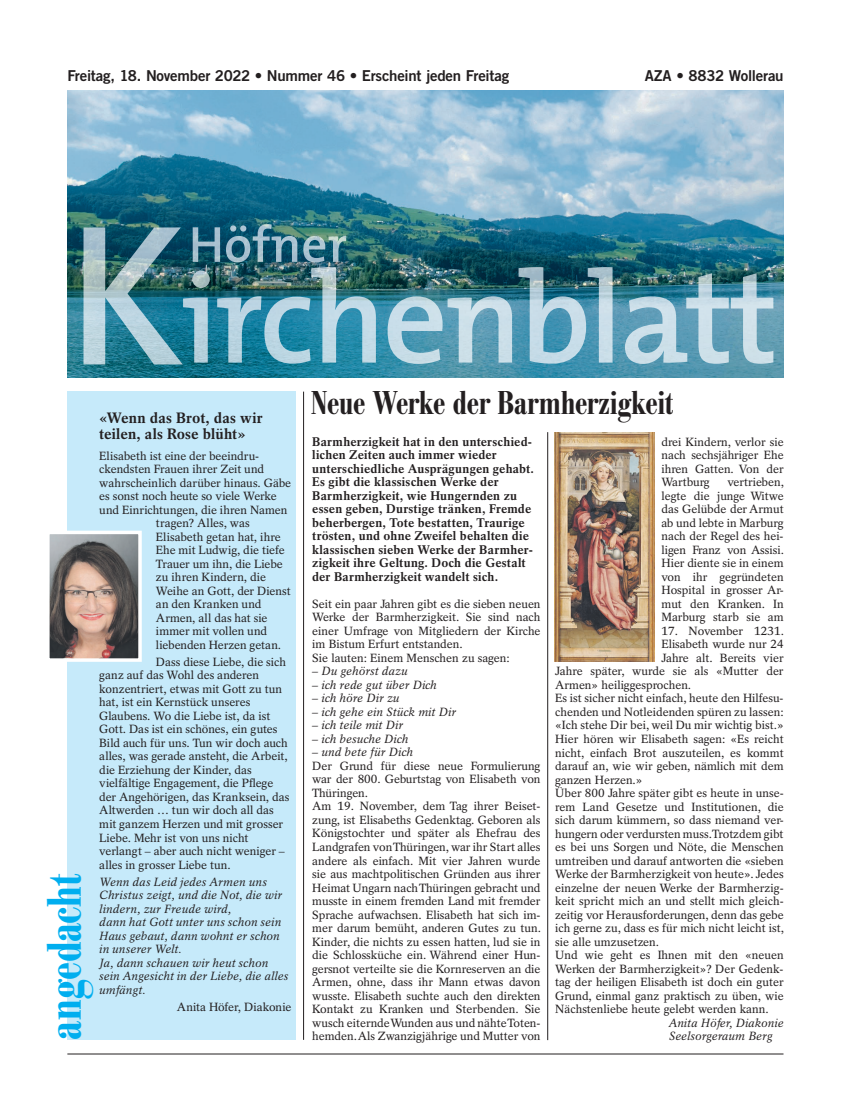
<style>
.page{position:relative;width:851px;height:1117px;background:#fff}
.page>*{position:absolute;margin:0;border:0;box-sizing:border-box;transform-origin:0 0}
.t1{font:500 condensed 47.5px "Bodoni BE";letter-spacing:-.005em;color:#00aeef}
.t2{font:500 condensed 32.5px "Bodoni BE";color:#231f20}
.t3{font:15px "Trade Gothic Bold Two";letter-spacing:-.015em;color:#231f20}
.t4{font:700 15px/16.2px "Rotation";letter-spacing:.005em;color:#231f20}
.t5{font:700 12.5px/13.5px "Rotation";letter-spacing:.015em;color:#231f20}
.t6{font:11.88px/13.5px "Rotation";color:#231f20}
.t7{font:italic 11.88px/13.5px "Rotation";color:#231f20}
</style>
<div class="page">
<div style="left:67px;top:390px;width:229px;height:649px;background:#c6eafa"></div>
<hr style="left:303px;top:391px;width:1px;height:648px;background:#231f20">
<hr style="left:67px;top:1053px;width:716px;height:1px;background:#231f20">
<img style="left:68px;top:90px;width:715px;height:287px">
<img style="left:83px;top:227px;width:100px;height:137px">
<img style="left:183px;top:267px;width:590px;height:97px">
<img style="left:193px;top:224px;width:153px;height:38px">
<img style="left:50px;top:534px;width:88px;height:123px">
<div style="left:46px;top:530px;width:96px;height:131px;border:3px solid #fff"></div>
<hr style="left:547px;top:432px;width:1px;height:607px;background:#231f20">
<img style="left:554px;top:432px;width:100px;height:229px">
<p class="t3" style="left:67px;top:66px;width:443px">Freitag, 18. November 2022 • Nummer 46 • Erscheint jeden Freitag</p>
<p class="t3" style="left:644px;top:66px;width:140px">AZA • 8832 Wollerau</p>
<p class="t4" style="left:99px;top:409px;width:165px">«Wenn das Brot, das wir teilen, als Rose blüht»</p>
<p class="t6" style="left:99px;top:448px;width:161px">Elisabeth ist eine der beeindru-</p>
<p class="t6" style="left:99px;top:462px;width:166px">ckendsten Frauen ihrer Zeit und</p>
<p class="t6" style="left:99px;top:475px;width:193px">wahrscheinlich darüber hinaus. Gäbe</p>
<p class="t6" style="left:99px;top:489px;width:179px">es sonst noch heute so viele Werke</p>
<p class="t6" style="left:99px;top:502px;width:189px">und Einrichtungen, die ihren Namen</p>
<p class="t6" style="left:156px;top:516px;width:95px">tragen? Alles, was</p>
<p class="t6" style="left:156px;top:530px;width:126px">Elisabeth getan hat, ihre</p>
<p class="t6" style="left:156px;top:543px;width:130px">Ehe mit Ludwig, die tiefe</p>
<p class="t6" style="left:156px;top:557px;width:128px">Trauer um ihn, die Liebe</p>
<p class="t6" style="left:156px;top:570px;width:111px">zu ihren Kindern, die</p>
<p class="t6" style="left:156px;top:584px;width:136px">Weihe an Gott, der Dienst</p>
<p class="t6" style="left:156px;top:597px;width:107px">an den Kranken und</p>
<p class="t6" style="left:156px;top:611px;width:113px">Armen, all das hat sie</p>
<p class="t6" style="left:156px;top:624px;width:112px">immer mit vollen und</p>
<p class="t6" style="left:156px;top:638px;width:127px">liebenden Herzen getan.</p>
<p class="t6" style="left:99px;top:655px;width:192px;text-indent:57px">Dass diese Liebe, die sich ganz auf das Wohl des anderen konzentriert, etwas mit Gott zu tun hat, ist ein Kernstück unseres<br>Glaubens. Wo die Liebe ist, da ist<br>Gott. Das ist ein schönes, ein gutes<br>Bild auch für uns. Tun wir doch auch alles, was gerade ansteht, die Arbeit, die Erziehung der Kinder, das vielfältige Engagement, die Pflege der Angehörigen, das Kranksein, das<br>Altwerden … tun wir doch all das mit ganzem Herzen und mit grosser<br>Liebe. Mehr ist von uns nicht verlangt – aber auch nicht weniger – alles in grosser Liebe tun.</p>
<p class="t7" style="left:99px;top:874px;width:191px">Wenn das Leid jedes Armen uns<br>Christus zeigt, und die Not, die wir lindern, zur Freude wird,<br>dann hat Gott unter uns schon sein<br>Haus gebaut, dann wohnt er schon in unserer Welt.<br>Ja, dann schauen wir heut schon sein Angesicht in der Liebe, die alles umfängt.</p>
<p class="t6" style="left:177px;top:999px;width:116px">Anita Höfer, Diakonie</p>
<h1 class="t1" style="left:38px;top:1039px;width:167px;rotate:-90deg">angedacht</h1>
<h2 class="t2" style="left:311px;top:385px;width:364px">Neue Werke der Barmherzigkeit</h2>
<p class="t5" style="left:312px;top:434px;width:223px">Barmherzigkeit hat in den unterschied&shy;lichen Zeiten auch immer wieder unterschiedliche Ausprägungen gehabt.<br>Es gibt die klassischen Werke der Barmherzigkeit, wie Hungernden zu essen geben, Durstige tränken, Fremde beherbergen, Tote bestatten, Traurige trösten, und ohne Zweifel behalten die klassischen sieben Werke der Barmher&shy;zigkeit ihre Geltung. Doch die Gestalt der Barmherzigkeit wandelt sich.</p>
<p class="t6" style="left:312px;top:597px;width:230px">Seit ein paar Jahren gibt es die sieben neuen Werke der Barmherzigkeit. Sie sind nach einer Umfrage von Mitgliedern der Kirche im Bistum Erfurt entstanden.<br>Sie lauten: Einem Menschen zu sagen:</p>
<p class="t7" style="left:312px;top:664px;width:97px">– Du gehörst dazu</p>
<p class="t7" style="left:312px;top:678px;width:126px">– ich rede gut über Dich</p>
<p class="t7" style="left:312px;top:691px;width:89px">– ich höre Dir zu</p>
<p class="t7" style="left:312px;top:705px;width:145px">– ich gehe ein Stück mit Dir</p>
<p class="t7" style="left:312px;top:718px;width:92px">– ich teile mit Dir</p>
<p class="t7" style="left:312px;top:732px;width:98px">– ich besuche Dich</p>
<p class="t7" style="left:312px;top:745px;width:102px">– und bete für Dich</p>
<p class="t6" style="left:312px;top:759px;width:230px">Der Grund für diese neue Formulierung war der 800. Geburtstag von Elisabeth von Thüringen.<br>Am 19. November, dem Tag ihrer Beiset&shy;zung, ist Elisabeths Gedenktag. Geboren als Königstochter und später als Ehefrau des Landgrafen von Thüringen, war ihr Start alles andere als einfach. Mit vier Jahren wurde sie aus machtpolitischen Gründen aus ihrer Heimat Ungarn nach Thüringen gebracht und musste in einem fremden Land mit fremder Sprache aufwachsen. Elisabeth hat sich im&shy;mer darum bemüht, anderen Gutes zu tun.<br>Kinder, die nichts zu essen hatten, lud sie in die Schlossküche ein. Während einer Hun&shy;gersnot verteilte sie die Kornreserven an die Armen, ohne, dass ihr Mann etwas davon wusste. Elisabeth suchte auch den direkten Kontakt zu Kranken und Sterbenden. Sie wusch eiternde Wunden aus und nähte Toten&shy;hemden. Als Zwanzigjährige und Mutter von</p>
<p class="t6" style="left:661px;top:435px;width:124px;text-align:justify">drei Kindern, verlor sie nach sechsjähriger Ehe ihren Gatten. Von der Wartburg</p>
<p class="t6" style="left:661px;top:475px;width:124px;text-align:justify;text-indent:66px">vertrieben, legte die junge Witwe das Gelübde der Armut ab und lebte in Marburg nach der Regel des hei&shy;ligen Franz von Assisi.<br>Hier diente sie in einem von ihr gegründeten Hospital in grosser Ar&shy;mut den Kranken. In Marburg starb sie am</p>
<p class="t6" style="left:661px;top:624px;width:124px">17. November 1231.</p>
<p class="t6" style="left:661px;top:637px;width:124px">Elisabeth wurde nur 24</p>
<p class="t6" style="left:661px;top:651px;width:124px">Jahre alt. Bereits vier</p>
<p class="t6" style="left:555px;top:664px;width:230px">Jahre später, wurde sie als «Mutter der</p>
<p class="t6" style="left:555px;top:678px;width:137px">Armen» heiliggesprochen.</p>
<p class="t6" style="left:555px;top:691px;width:230px">Es ist sicher nicht einfach, heute den Hilfesu-</p>
<p class="t6" style="left:555px;top:705px;width:230px">chenden und Notleidenden spüren zu lassen:</p>
<p class="t6" style="left:555px;top:718px;width:230px">«Ich stehe Dir bei, weil Du mir wichtig bist.»</p>
<p class="t6" style="left:555px;top:732px;width:230px">Hier hören wir Elisabeth sagen: «Es reicht</p>
<p class="t6" style="left:555px;top:745px;width:230px">nicht, einfach Brot auszuteilen, es kommt</p>
<p class="t6" style="left:555px;top:759px;width:230px">darauf an, wie wir geben, nämlich mit dem</p>
<p class="t6" style="left:555px;top:772px;width:89px">ganzen Herzen.»</p>
<p class="t6" style="left:555px;top:786px;width:230px">Über 800 Jahre später gibt es heute in unse-</p>
<p class="t6" style="left:555px;top:799px;width:230px">rem Land Gesetze und Institutionen, die</p>
<p class="t6" style="left:555px;top:813px;width:230px">sich darum kümmern, so dass niemand ver-</p>
<p class="t6" style="left:555px;top:826px;width:230px">hungern oder verdursten muss. Trotzdem gibt</p>
<p class="t6" style="left:555px;top:840px;width:230px">es bei uns Sorgen und Nöte, die Menschen</p>
<p class="t6" style="left:555px;top:853px;width:230px">umtreiben und darauf antworten die «sieben</p>
<p class="t6" style="left:555px;top:867px;width:230px">Werke der Barmherzigkeit von heute». Jedes</p>
<p class="t6" style="left:555px;top:880px;width:230px">einzelne der neuen Werke der Barmherzig-</p>
<p class="t6" style="left:555px;top:894px;width:230px">keit spricht mich an und stellt mich gleich-</p>
<p class="t6" style="left:555px;top:907px;width:230px">zeitig vor Herausforderungen, denn das gebe</p>
<p class="t6" style="left:555px;top:921px;width:230px">ich gerne zu, dass es für mich nicht leicht ist,</p>
<p class="t6" style="left:555px;top:934px;width:105px">sie alle umzusetzen.</p>
<p class="t6" style="left:555px;top:948px;width:230px">Und wie geht es Ihnen mit den «neuen</p>
<p class="t6" style="left:555px;top:961px;width:230px">Werken der Barmherzigkeit»? Der Gedenk-</p>
<p class="t6" style="left:555px;top:975px;width:230px">tag der heiligen Elisabeth ist doch ein guter</p>
<p class="t6" style="left:555px;top:988px;width:230px">Grund, einmal ganz praktisch zu üben, wie</p>
<p class="t6" style="left:555px;top:1002px;width:215px">Nächstenliebe heute gelebt werden kann.</p>
<p class="t7" style="left:668px;top:1015px;width:116px">Anita Höfer, Diakonie<br>Seelsorgeraum Berg</p>
</div>
